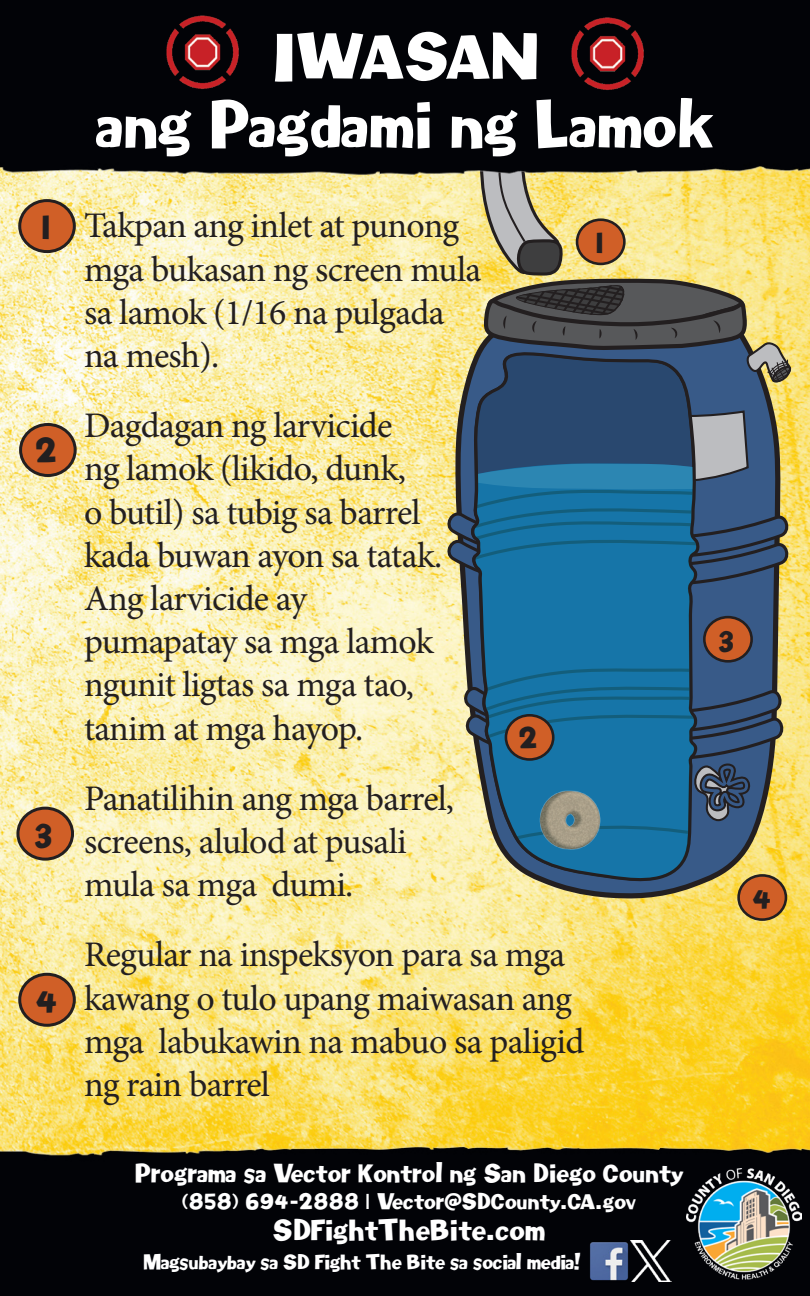
<style>
.page{position:relative;width:810px;height:1296px;background:#fff}
.page>*{position:absolute;margin:0;border:0;box-sizing:border-box;transform-origin:0 0}
.t1{font:57px/68.4px "Phoenix Chunky";color:#fff;text-align:center}
.t2{font:36px/43.2px "Minion Pro";letter-spacing:-.02em;color:#231f20}
.t3{font:30px "Phoenix Chunky";color:#231f20}
.t4{font:26.1px "Phoenix Chunky";color:#231f20}
.t5{font:25.5px "Phoenix Chunky";color:#fff}
.t6{font:22.5px "Phoenix Chunky";color:#fff}
.t7{font:19.5px "Phoenix Chunky";color:#fff}
.t8{font:18px "Phoenix Chunky";letter-spacing:-.02em;color:#fff}
</style>
<div class="page">
<img style="left:0;top:190px;width:810px;height:866px">
<img style="left:0;top:1056px;width:810px;height:240px">
<div style="left:20px;top:201px;width:54px;height:51px;background:#d05f27;border-radius:50%"></div>
<div style="left:18px;top:199px;width:58px;height:54px;border:3px solid #231f20;border-radius:50%"></div>
<div style="left:21px;top:424px;width:54px;height:52px;background:#d05f27;border-radius:50%"></div>
<div style="left:19px;top:423px;width:58px;height:54px;border:3px solid #231f20;border-radius:50%"></div>
<div style="left:18px;top:808px;width:55px;height:51px;background:#d05f27;border-radius:50%"></div>
<div style="left:16px;top:807px;width:58px;height:54px;border:3px solid #231f20;border-radius:50%"></div>
<div style="left:20px;top:974px;width:54px;height:51px;background:#d05f27;border-radius:50%"></div>
<div style="left:18px;top:973px;width:58px;height:54px;border:3px solid #231f20;border-radius:50%"></div>
<svg style="left:452px;top:190px;width:331px;height:712px;background:#acab84"></svg>
<svg style="left:460px;top:666px;width:330px;height:189px;background:#707c78"></svg>
<svg style="left:443px;top:409px;width:352px;height:179px;background:#6f7b7b"></svg>
<svg style="left:469px;top:349px;width:234px;height:536px;background:#23668e"></svg>
<svg style="left:478px;top:190px;width:315px;height:195px;background:#989470"></svg>
<img style="left:358px;top:380px;width:20px;height:214px">
<img style="left:525px;top:776px;width:90px;height:89px">
<div style="left:506px;top:715px;width:47px;height:44px;background:#d05f27;border-radius:50%"></div>
<div style="left:505px;top:714px;width:50px;height:47px;border:3px solid #231f20;border-radius:50%"></div>
<div style="left:704px;top:617px;width:48px;height:44px;background:#d05f27;border-radius:50%"></div>
<div style="left:703px;top:616px;width:50px;height:47px;border:3px solid #231f20;border-radius:50%"></div>
<div style="left:739px;top:875px;width:47px;height:45px;background:#d05f27;border-radius:50%"></div>
<div style="left:737px;top:874px;width:50px;height:47px;border:3px solid #231f20;border-radius:50%"></div>
<div style="left:577px;top:220px;width:47px;height:44px;background:#d05f27;border-radius:50%"></div>
<div style="left:576px;top:218px;width:50px;height:47px;border:3px solid #231f20;border-radius:50%"></div>
<img style="left:586px;top:1237px;width:47px;height:48px">
<img style="left:630px;top:1240px;width:41px;height:41px">
<img style="left:0;top:0;width:810px;height:190px">
<img style="left:159px;top:10px;width:87px;height:83px">
<img style="left:564px;top:12px;width:87px;height:83px">
<img style="left:687px;top:1169px;width:114px;height:112px">
<p class="t3" style="left:42px;top:210px;width:12px">1</p>
<p class="t3" style="left:36px;top:432px;width:23px">2</p>
<p class="t3" style="left:35px;top:818px;width:21px">3</p>
<p class="t3" style="left:36px;top:983px;width:24px">4</p>
<p class="t1" style="left:97px;top:25px;width:621px">IWASAN<br>ang Pagdami ng Lamok</p>
<p class="t2" style="left:84px;top:205px;width:399px">Takpan ang inlet at punong mga bukasan ng screen mula sa lamok (1/16 na pulgada na mesh).</p>
<p class="t2" style="left:84px;top:404px;width:360px">Dagdagan ng larvicide<br>ng lamok (likido, dunk,<br>o butil) sa tubig sa barrel kada buwan ayon sa tatak.<br>Ang larvicide ay pumapatay sa mga lamok ngunit ligtas sa mga tao, tanim at mga hayop.</p>
<p class="t2" style="left:84px;top:777px;width:372px">Panatilihin ang mga barrel, screens, alulod at pusali mula sa mga dumi.</p>
<p class="t2" style="left:84px;top:934px;width:502px">Regular na inspeksyon para sa mga kawang o tulo upang maiwasan ang mga labukawin na mabuo sa paligid ng rain barrel</p>
<p class="t4" style="left:519px;top:722px;width:20px">2</p>
<p class="t4" style="left:596px;top:228px;width:11px">1</p>
<p class="t4" style="left:719px;top:626px;width:18px">3</p>
<p class="t4" style="left:753px;top:883px;width:21px">4</p>
<p class="t6" style="left:135px;top:1160px;width:549px">Programa sa Vector Kontrol ng San Diego County</p>
<p class="t7" style="left:182px;top:1190px;width:456px">(858) 694-2888 | Vector@SDCounty.CA.gov</p>
<p class="t5" style="left:273px;top:1214px;width:274px">SDFightTheBite.com</p>
<p class="t8" style="left:143px;top:1251px;width:439px">Magsubaybay sa SD Fight The Bite sa social media!</p>
</div>
